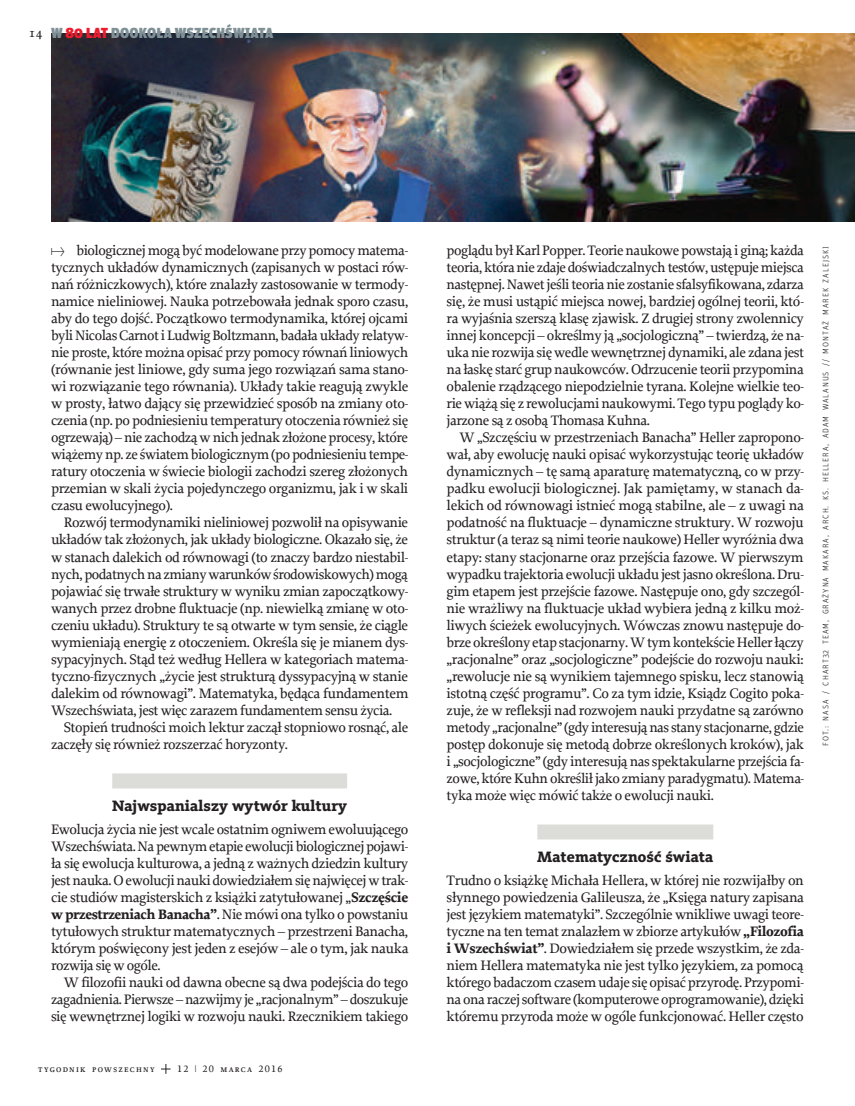
<style>
.page{position:relative;width:855px;height:1106px;background:#fff}
.page>*{position:absolute;margin:0;border:0;box-sizing:border-box;transform-origin:0 0}
.t1{font:800 15.6px "Kievit Slab Pro";letter-spacing:.01em;color:#231f20}
.t2{font:900 14.55px "Unit Pro";letter-spacing:.01em;color:#7f9096}
.t3{font:500 14.4px/17px "TP Proforma";letter-spacing:-.03em;color:#231f20;text-align:justify}
.t4{font:500 13.5px "TP Proforma";color:#231f20}
.t5{font:9.9px "TP Proforma Medium SC";letter-spacing:.12em;color:#231f20}
.t6{font:300 8.1px "Unit Pro";letter-spacing:.12em;color:#231f20}
.s1{color:#ee1b2d}
.s2{font-weight:700}
</style>
<div class="page">
<img style="left:51px;top:34px;width:804px;height:187px">
<svg style="left:161px;top:1064px;width:10px;height:9px"></svg>
<div style="left:112px;top:773px;width:235px;height:15px;background:#dcdcd8"></div>
<div style="left:537px;top:824px;width:176px;height:15px;background:#dcdcd8"></div>
<p class="t4" style="left:29px;top:24px;width:15px">14</p>
<p class="t2" style="left:51px;top:24px;width:224px">W <span class="s1">80 LAT</span> DOOKOŁA WSZECHŚWIATA</p>
<p class="t3" style="left:51px;top:242px;width:359px;text-indent:26px">biologicznej mogą być modelowane przy pomocy matema&shy;tycznych układów dynamicznych (zapisanych w postaci rów&shy;nań różniczkowych), które znalazły zastosowanie w termody&shy;namice nieliniowej. Nauka potrzebowała jednak sporo czasu, aby do tego dojść. Początkowo termodynamika, której ojcami byli Nicolas Carnot i Ludwig Boltzmann, badała układy relatyw&shy;nie proste, które można opisać przy pomocy równań liniowych (równanie jest liniowe, gdy suma jego rozwiązań sama stano&shy;wi rozwiązanie tego równania). Układy takie reagują zwykle w prosty, łatwo dający się przewidzieć sposób na zmiany oto&shy;czenia (np. po podniesieniu temperatury otoczenia również się ogrzewają) – nie zachodzą w nich jednak złożone procesy, które wiążemy np. ze światem biologicznym (po podniesieniu tempe&shy;ratury otoczenia w świecie biologii zachodzi szereg złożonych przemian w skali życia pojedynczego organizmu, jak i w skali czasu ewolucyjnego).</p>
<p class="t3" style="left:51px;top:514px;width:359px;text-indent:13px">Rozwój termodynamiki nieliniowej pozwolił na opisywanie układów tak złożonych, jak układy biologiczne. Okazało się, że w stanach dalekich od równowagi (to znaczy bardzo niestabil&shy;nych, podatnych na zmiany warunków środowiskowych) mogą pojawiać się trwałe struktury w wyniku zmian zapoczątkowy&shy;wanych przez drobne fluktuacje (np. niewielką zmianę w oto&shy;czeniu układu). Struktury te są otwarte w tym sensie, że ciągle wymieniają energię z otoczeniem. Określa się je mianem dys&shy;sypacyjnych. Stąd też według Hellera w kategoriach matema&shy;tyczno-fizycznych „życie jest strukturą dyssypacyjną w stanie dalekim od równowagi”. Matematyka, będąca fundamentem Wszechświata, jest więc zarazem fundamentem sensu życia.</p>
<p class="t3" style="left:51px;top:718px;width:359px;text-indent:13px">Stopień trudności moich lektur zaczął stopniowo rosnąć, ale zaczęły się również rozszerzać horyzonty.</p>
<p class="t3" style="left:48px;top:242px;width:17px">ģ</p>
<p class="t1" style="left:112px;top:795px;width:236px">Najwspanialszy wytwór kultury</p>
<p class="t3" style="left:51px;top:820px;width:359px">Ewolucja życia nie jest wcale ostatnim ogniwem ewoluującego Wszechświata. Na pewnym etapie ewolucji biologicznej pojawi&shy;ła się ewolucja kulturowa, a jedną z ważnych dziedzin kultury jest nauka. O ewolucji nauki dowiedziałem się najwięcej w trak&shy;cie studiów magisterskich z książki zatytułowanej „<span class="s2">Szczęście w przestrzeniach Banacha”</span>. Nie mówi ona tylko o powstaniu tytułowych struktur matematycznych – przestrzeni Banacha, którym poświęcony jest jeden z esejów – ale o tym, jak nauka rozwija się w ogóle.</p>
<p class="t3" style="left:51px;top:973px;width:359px;text-indent:13px">W filozofii nauki od dawna obecne są dwa podejścia do tego zagadnienia. Pierwsze – nazwijmy je „racjonalnym” – doszukuje się wewnętrznej logiki w rozwoju nauki. Rzecznikiem takiego</p>
<p class="t5" style="left:38px;top:1062px;width:118px">tygodnik powszechny</p>
<p class="t5" style="left:177px;top:1062px;width:107px">12 | 20 marca 2016</p>
<p class="t3" style="left:446px;top:242px;width:359px">poglądu był Karl Popper. Teorie naukowe powstają i giną; każda teoria, która nie zdaje doświadczalnych testów, ustępuje miejsca następnej. Nawet jeśli teoria nie zostanie sfalsyfikowana, zdarza się, że musi ustąpić miejsca nowej, bardziej ogólnej teorii, któ&shy;ra wyjaśnia szerszą klasę zjawisk. Z drugiej strony zwolennicy innej koncepcji – określmy ją „socjologiczną” – twierdzą, że na&shy;uka nie rozwija się wedle wewnętrznej dynamiki, ale zdana jest na łaskę starć grup naukowców. Odrzucenie teorii przypomina obalenie rządzącego niepodzielnie tyrana. Kolejne wielkie teo&shy;rie wiążą się z rewolucjami naukowymi. Tego typu poglądy ko&shy;jarzone są z osobą Thomasa Kuhna.</p>
<p class="t3" style="left:446px;top:429px;width:359px;text-indent:13px">W „Szczęściu w przestrzeniach Banacha” Heller zapropono&shy;wał, aby ewolucję nauki opisać wykorzystując teorię układów dynamicznych – tę samą aparaturę matematyczną, co w przy&shy;padku ewolucji biologicznej. Jak pamiętamy, w stanach da&shy;lekich od równowagi istnieć mogą stabilne, ale – z uwagi na podatność na fluktuacje – dynamiczne struktury. W rozwoju struktur (a teraz są nimi teorie naukowe) Heller wyróżnia dwa etapy: stany stacjonarne oraz przejścia fazowe. W pierwszym wypadku trajektoria ewolucji układu jest jasno określona. Dru&shy;gim etapem jest przejście fazowe. Następuje ono, gdy szczegól&shy;nie wrażliwy na fluktuacje układ wybiera jedną z kilku moż&shy;liwych ścieżek ewolucyjnych. Wówczas znowu następuje do&shy;brze określony etap stacjonarny. W tym kontekście Heller łączy „racjonalne” oraz „socjologiczne” podejście do rozwoju nauki: „rewolucje nie są wynikiem tajemnego spisku, lecz stanowią istotną część programu”. Co za tym idzie, Ksiądz Cogito poka&shy;zuje, że w refleksji nad rozwojem nauki przydatne są zarówno metody „racjonalne” (gdy interesują nas stany stacjonarne, gdzie postęp dokonuje się metodą dobrze określonych kroków), jak i „socjologiczne” (gdy interesują nas spektakularne przejścia fa&shy;zowe, które Kuhn określił jako zmiany paradygmatu). Matema&shy;tyka może więc mówić także o ewolucji nauki.</p>
<p class="t6" style="left:820px;top:746px;width:501px;rotate:-90deg">FOT.: NASA / CHART32 TEAM, GRAŻYNA MAKARA, ARCH. KS. HELLERA, ADAM WALANUS // MONTAŻ MAREK ZALEJSKI</p>
<p class="t1" style="left:537px;top:846px;width:177px">Matematyczność świata</p>
<p class="t3" style="left:446px;top:871px;width:359px">Trudno o książkę Michała Hellera, w której nie rozwijałby on słynnego powiedzenia Galileusza, że „Księga natury zapisana jest językiem matematyki”. Szczególnie wnikliwe uwagi teore&shy;tyczne na ten temat znalazłem w zbiorze artykułów <span class="s2">„Filozofia i Wszechświat”</span>. Dowiedziałem się przede wszystkim, że zda&shy;niem Hellera matematyka nie jest tylko językiem, za pomocą którego badaczom czasem udaje się opisać przyrodę. Przypomi&shy;na ona raczej software (komputerowe oprogramowanie), dzięki któremu przyroda może w ogóle funkcjonować. Heller często</p>
</div>
